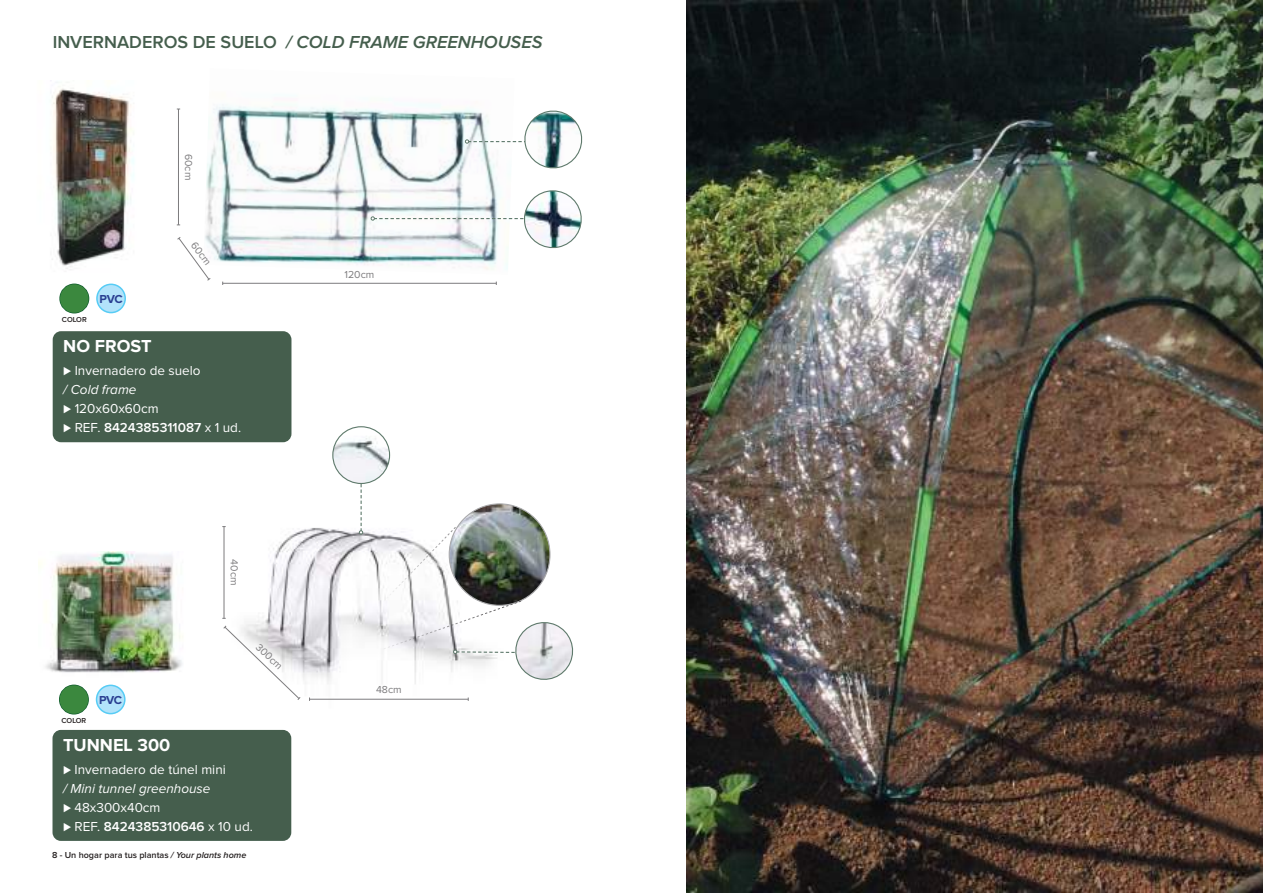
<style>
.page{position:relative;width:1263px;height:893px;background:#fff}
.page>*{position:absolute;margin:0;border:0;box-sizing:border-box;transform-origin:0 0}
.t1{font:italic 600 18px "Proxima Nova";color:#455e4d}
.t2{font:700 18px "Proxima Nova";color:#fff}
.t3{font:13.5px/19px "Proxima Nova";color:#fff}
.t4{font:italic 13.5px "Proxima Nova";color:#fff}
.t5{font:700 12px "Proxima Nova";letter-spacing:-.035em;color:#2a3f91}
.t6{font:10.5px "Proxima Nova";color:#7d7c7e}
.t7{font:600 9px "Proxima Nova";color:#241f1f}
.t8{font:600 7.5px "Proxima Nova";color:#241f1f}
.s1{font-style:normal}
.s2{font-weight:600}
.s3{font-style:italic}
</style>
<div class="page">
<img style="left:205px;top:104px;width:303px;height:166px">
<img style="left:221px;top:432px;width:247px;height:269px">
<div style="left:333px;top:427px;width:57px;height:56px;background:#fff;border-radius:50%"></div>
<img style="left:333px;top:436px;width:57px;height:47px">
<svg style="left:334px;top:440px;width:240px;height:243px"></svg>
<div style="left:53px;top:730px;width:238px;height:111px;background:#455e4d;border-radius:8px"></div>
<img style="left:39px;top:552px;width:144px;height:121px">
<div style="left:97px;top:685px;width:28px;height:29px;background:#b2e3fa;border-radius:50%"></div>
<div style="left:96px;top:685px;width:30px;height:29px;border:2px solid #57ccf5;border-radius:50%"></div>
<div style="left:59px;top:685px;width:30px;height:29px;background:#3b883e;border:2px solid #fff;border-radius:50%"></div>
<img style="left:50px;top:80px;width:84px;height:190px">
<div style="left:53px;top:331px;width:238px;height:111px;background:#455e4d;border-radius:8px"></div>
<div style="left:97px;top:284px;width:28px;height:29px;background:#b2e3fa;border-radius:50%"></div>
<div style="left:96px;top:284px;width:30px;height:29px;border:2px solid #57ccf5;border-radius:50%"></div>
<div style="left:59px;top:284px;width:30px;height:29px;background:#3b883e;border:2px solid #fff;border-radius:50%"></div>
<svg style="left:371px;top:188px;width:211px;height:62px"></svg>
<img style="left:465px;top:109px;width:118px;height:61px">
<img style="left:687px;top:0;width:576px;height:893px">
<hr style="left:223px;top:283px;width:273px;height:1px;background:#7d7c7e">
<hr style="left:178px;top:109px;width:1px;height:116px;background:#7d7c7e">
<svg style="left:177px;top:236px;width:34px;height:45px"></svg>
<hr style="left:309px;top:699px;width:159px;height:1px;background:#7d7c7e">
<hr style="left:224px;top:527px;width:1px;height:91px;background:#7d7c7e">
<svg style="left:223px;top:625px;width:78px;height:76px"></svg>
<h1 class="t1" style="left:53px;top:34px;width:491px"><span class="s1">INVERNADEROS DE SUELO</span> / COLD FRAME GREENHOUSES</h1>
<p class="t6" style="left:193px;top:154px;width:28px;rotate:90deg">60cm</p>
<p class="t8" style="left:62px;top:316px;width:26px">COLOR</p>
<p class="t5" style="left:100px;top:294px;width:25px">PVC</p>
<p class="t6" style="left:197px;top:240px;width:28px;rotate:54deg">60cm</p>
<h1 class="t2" style="left:63px;top:338px;width:90px">NO FROST</h1>
<p class="t3" style="left:63px;top:361px;width:139px">⊲ Invernadero de suelo</p>
<p class="t4" style="left:63px;top:383px;width:75px">/ Cold frame</p>
<p class="t3" style="left:63px;top:399px;width:179px">⊲ 120x60x60cm<br>⊲ REF. <span class="s2">8424385311087</span> x 1 ud.</p>
<p class="t8" style="left:61px;top:717px;width:26px">COLOR</p>
<p class="t5" style="left:99px;top:695px;width:25px">PVC</p>
<p class="t6" style="left:239px;top:559px;width:27px;rotate:90deg">40cm</p>
<p class="t6" style="left:261px;top:642px;width:34px;rotate:44deg">300cm</p>
<h1 class="t2" style="left:63px;top:737px;width:109px">TUNNEL 300</h1>
<p class="t3" style="left:63px;top:760px;width:164px">⊲ Invernadero de túnel mini</p>
<p class="t4" style="left:63px;top:782px;width:149px">/ Mini tunnel greenhouse</p>
<p class="t3" style="left:63px;top:798px;width:191px">⊲ 48x300x40cm<br>⊲ REF. <span class="s2">8424385310646</span> x 10 ud.</p>
<p class="t7" style="left:52px;top:851px;width:196px">8 - Un hogar para tus plantas <span class="s3">/ Your plants home</span></p>
<p class="t6" style="left:345px;top:270px;width:31px">120cm</p>
<p class="t6" style="left:376px;top:685px;width:27px">48cm</p>
</div>
